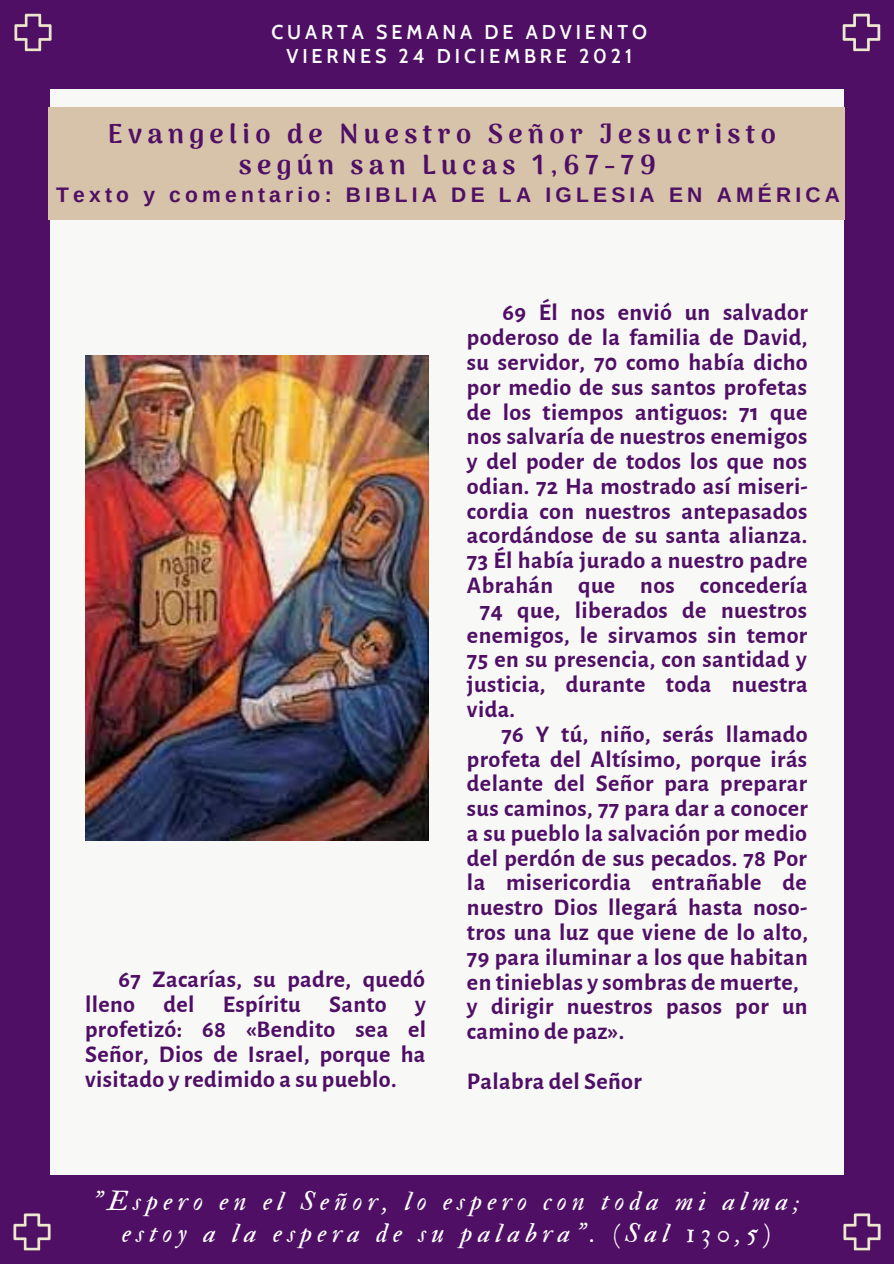
<style>
.page{position:relative;width:894px;height:1264px;background:#fff}
.page>*{position:absolute;margin:0;border:0;box-sizing:border-box;transform-origin:0 0}
.t1{font:900 27.15px "Arima Madurai";letter-spacing:.2em;color:#4f0f65}
.t2{font:27px "IM FELL Double Pica Italic";letter-spacing:.2em;color:#fff}
.t3{font:700 24px/24.8px "Alegreya Sans";letter-spacing:.015em;color:#4f0f65;text-align:justify}
.t4{font:700 21px "Arimo";letter-spacing:.2em;color:#4f0f65}
.t5{font:600 19.5px "Cabin";letter-spacing:.2em;color:#fff}
</style>
<div class="page">
<div style="left:0;top:0;width:893px;height:1263px;background:#4f0f65"></div>
<div style="left:51px;top:89px;width:792px;height:1086px;background:#f8f8f7"></div>
<img style="left:842px;top:13px;width:39px;height:39px">
<img style="left:843px;top:1213px;width:38px;height:38px">
<img style="left:13px;top:1213px;width:38px;height:38px">
<img style="left:14px;top:13px;width:38px;height:39px">
<div style="left:49px;top:107px;width:796px;height:113px;background:#d6c3a9"></div>
<img style="left:85px;top:356px;width:344px;height:484px">
<p class="t5" style="left:271px;top:20px;width:377px">CUARTA SEMANA DE ADVIENTO</p>
<p class="t5" style="left:286px;top:44px;width:347px">VIERNES 24 DICIEMBRE 2021</p>
<p class="t1" style="left:108px;top:117px;width:669px">Evangelio de Nuestro Señor Jesucristo</p>
<p class="t1" style="left:239px;top:149px;width:419px">según san Lucas 1,67-79</p>
<p class="t4" style="left:56px;top:183px;width:785px">Texto y comentario: BIBLIA DE LA IGLESIA EN AMÉRICA</p>
<p class="t3" style="left:85px;top:967px;width:342px;text-indent:33px">67 Zacarías, su padre, quedó lleno del Espíritu Santo y profetizó: 68 «Bendito sea el Señor, Dios de Israel, porque ha visitado y redimido a su pueblo.</p>
<p class="t3" style="left:502px;top:301px;width:306px">69 Él nos envió un salvador</p>
<p class="t3" style="left:467px;top:325px;width:341px">poderoso de la familia de David,</p>
<p class="t3" style="left:467px;top:350px;width:342px">su servidor, 70 como había dicho</p>
<p class="t3" style="left:467px;top:375px;width:341px">por medio de sus santos profetas</p>
<p class="t3" style="left:467px;top:400px;width:342px">de los tiempos antiguos: 71 que</p>
<p class="t3" style="left:467px;top:425px;width:342px">nos salvaría de nuestros enemigos</p>
<p class="t3" style="left:467px;top:449px;width:341px">y del poder de todos los que nos</p>
<p class="t3" style="left:467px;top:474px;width:342px">odian. 72 Ha mostrado así miseri-</p>
<p class="t3" style="left:467px;top:499px;width:342px">cordia con nuestros antepasados</p>
<p class="t3" style="left:467px;top:524px;width:342px">acordándose de su santa alianza.</p>
<p class="t3" style="left:467px;top:548px;width:342px">73 Él había jurado a nuestro padre</p>
<p class="t3" style="left:467px;top:573px;width:342px">Abrahán que nos concedería</p>
<p class="t3" style="left:480px;top:598px;width:328px">74 que, liberados de nuestros</p>
<p class="t3" style="left:467px;top:623px;width:342px">enemigos, le sirvamos sin temor</p>
<p class="t3" style="left:467px;top:647px;width:341px">75 en su presencia, con santidad y</p>
<p class="t3" style="left:467px;top:672px;width:342px">justicia, durante toda nuestra</p>
<p class="t3" style="left:467px;top:697px;width:50px">vida.</p>
<p class="t3" style="left:467px;top:722px;width:342px;text-indent:34px">76 Y tú, niño, serás llamado profeta del Altísimo, porque irás delante del Señor para preparar sus caminos, 77 para dar a conocer a su pueblo la salvación por medio del perdón de sus pecados. 78 Por la misericordia entrañable de nuestro Dios llegará hasta noso&shy;tros una luz que viene de lo alto, 79 para iluminar a los que habitan en tinieblas y sombras de muerte,</p>
<p class="t3" style="left:467px;top:994px;width:342px">y dirigir nuestros pasos por un camino de paz».</p>
<p class="t3" style="left:467px;top:1069px;width:176px">Palabra del Señor</p>
<p class="t2" style="left:93px;top:1184px;width:708px">"Espero en el Señor, lo espero con toda mi alma;</p>
<p class="t2" style="left:122px;top:1216px;width:649px">estoy a la espera de su palabra". (Sal 130,5)</p>
</div>
